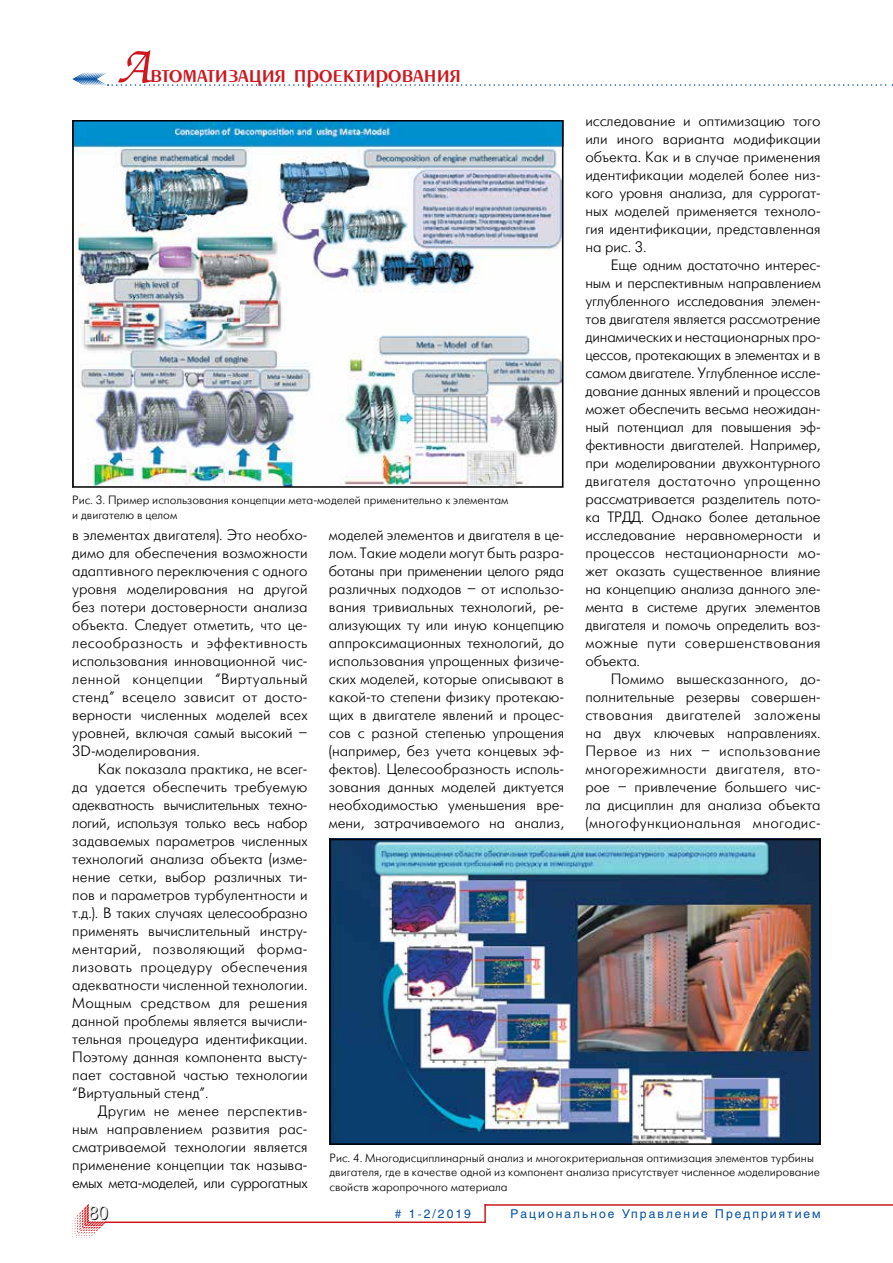
<style>
.page{position:relative;width:893px;height:1263px;background:#fff}
.page>*{position:absolute;margin:0;border:0;box-sizing:border-box;transform-origin:0 0}
.t1{font:27px "Penta Demi";color:#ce171e}
.t2{font:18px "Futuris Shadow C";color:#000}
.t3{font:15px/18px "Futuris Light C";color:#000;text-align:justify}
.t4{font:12px/14.4px "Futuris Light C";color:#000}
.t5{font:12px "Helios";letter-spacing:.17em;color:#034ea2}
.s1{font-family:"Zapf Chancery C";font-size:54px}
</style>
<div class="page">
<svg style="left:72px;top:1204px;width:34px;height:34px"></svg>
<svg style="left:484px;top:1206px;width:2px;height:15px"></svg>
<hr style="left:105px;top:1221px;width:381px;height:2px;background:#ce171e">
<hr style="left:484px;top:1204px;width:409px;height:2px;background:#ce171e">
<svg style="left:72px;top:72px;width:821px;height:14px"></svg>
<img style="left:75px;top:123px;width:485px;height:362px">
<div style="left:72px;top:120px;width:491px;height:368px;border:2px solid #000"></div>
<img style="left:333px;top:842px;width:485px;height:300px">
<div style="left:330px;top:839px;width:491px;height:306px;border:2px solid #000"></div>
<h1 class="t1" style="left:117px;top:60px;width:346px"><span class="s1">А</span>втоматизация проектирования</h1>
<p class="t3" style="left:585px;top:112px;width:237px">исследование и оптимизацию того или иного варианта модификации объекта. Как и в случае применения идентификации моделей более низ&shy;кого уровня анализа, для суррогат&shy;ных моделей применяется техноло&shy;гия идентификации, представленная на рис. 3.</p>
<p class="t3" style="left:585px;top:256px;width:237px;text-indent:26px">Еще одним достаточно интерес&shy;ным и перспективным направлением углубленного исследования элемен&shy;тов двигателя является рассмотрение динамических и нестационарных про&shy;цессов, протекающих в элементах и в самом двигателе. Углубленное иссле&shy;дование данных явлений и процессов может обеспечить весьма неожидан&shy;ный потенциал для повышения эф&shy;фективности двигателей. Например, при моделировании двухконтурного двигателя достаточно упрощенно рассматривается разделитель пото&shy;ка ТРДД. Однако более детальное исследование неравномерности и процессов нестационарности мо&shy;жет оказать существенное влияние на концепцию анализа данного эле&shy;мента в системе других элементов двигателя и помочь определить воз&shy;можные пути совершенствования объекта.</p>
<p class="t3" style="left:585px;top:670px;width:237px;text-indent:26px">Помимо вышесказанного, до&shy;полнительные резервы совершен&shy;ствования двигателей заложены на двух ключевых направлениях.<br>Первое из них – использование многорежимности двигателя, вто&shy;рое – привлечение большего чис&shy;ла дисциплин для анализа объекта (многофункциональная многодис-</p>
<p class="t4" style="left:72px;top:493px;width:438px">Рис. 3. Пример использования концепции мета-моделей применительно к элементам и двигателю в целом</p>
<p class="t3" style="left:72px;top:526px;width:237px">в элементах двигателя). Это необхо&shy;димо для обеспечения возможности адаптивного переключения с одного уровня моделирования на другой без потери достоверности анализа объекта. Следует отметить, что це&shy;лесообразность и эффективность использования инновационной чис&shy;ленной концепции “Виртуальный стенд” всецело зависит от досто&shy;верности численных моделей всех уровней, включая самый высокий – 3D-моделирования.</p>
<p class="t3" style="left:72px;top:760px;width:237px;text-indent:26px">Как показала практика, не всег&shy;да удается обеспечить требуемую адекватность вычислительных техно&shy;логий, используя только весь набор задаваемых параметров численных технологий анализа объекта (изме&shy;нение сетки, выбор различных ти&shy;пов и параметров турбулентности и т.д.). В таких случаях целесообразно применять вычислительный инстру&shy;ментарий, позволяющий форма&shy;лизовать процедуру обеспечения адекватности численной технологии.<br>Мощным средством для решения данной проблемы является вычисли&shy;тельная процедура идентификации.<br>Поэтому данная компонента высту&shy;пает составной частью технологии “Виртуальный стенд”.</p>
<p class="t3" style="left:72px;top:1102px;width:237px;text-indent:26px">Другим не менее перспектив&shy;ным направлением развития рас&shy;сматриваемой технологии является применение концепции так называ&shy;емых мета-моделей, или суррогатных</p>
<p class="t3" style="left:329px;top:526px;width:237px">моделей элементов и двигателя в це&shy;лом. Такие модели могут быть разра&shy;ботаны при применении целого ряда различных подходов – от использо&shy;вания тривиальных технологий, ре&shy;ализующих ту или иную концепцию аппроксимационных технологий, до использования упрощенных физиче&shy;ских моделей, которые описывают в какой-то степени физику протекаю&shy;щих в двигателе явлений и процес&shy;сов с разной степенью упрощения (например, без учета концевых эф&shy;фектов). Целесообразность исполь&shy;зования данных моделей диктуется необходимостью уменьшения вре&shy;мени, затрачиваемого на анализ,</p>
<p class="t4" style="left:330px;top:1151px;width:492px">Рис. 4. Многодисциплинарный анализ и многокритериальная оптимизация элементов турбины двигателя, где в качестве одной из компонент анализа присутствует численное моделирование свойств жаропрочного материала</p>
<p class="t2" style="left:89px;top:1204px;width:21px">80</p>
<p class="t5" style="left:510px;top:1207px;width:312px">Рациональное Управление Предприятием</p>
<p class="t5" style="left:395px;top:1207px;width:78px"># 1-2/2019</p>
</div>
